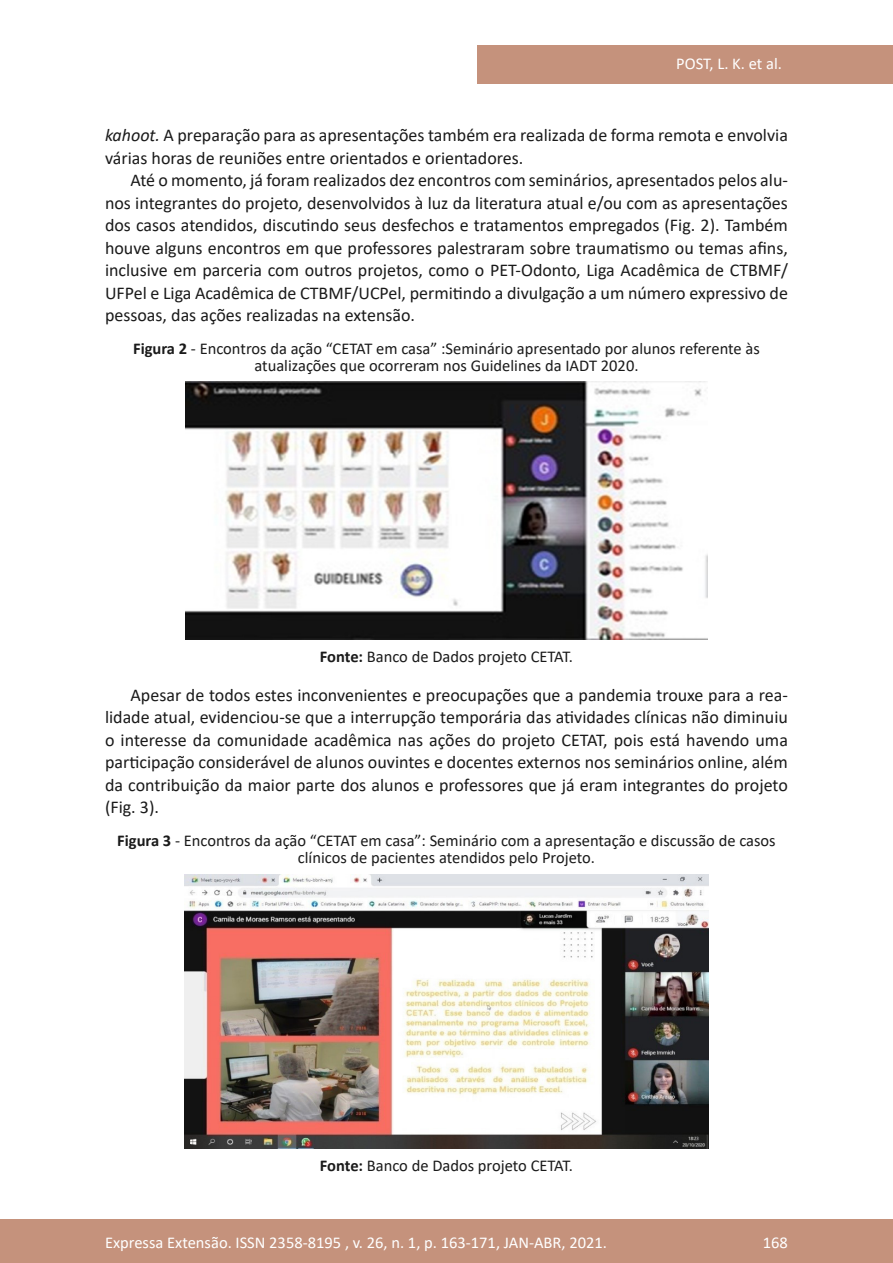
<style>
.page{position:relative;width:893px;height:1263px;background:#fff}
.page>*{position:absolute;margin:0;border:0;box-sizing:border-box;transform-origin:0 0}
.Principal_-_Texto{font:18px/22.5px "Calibri";color:#1a1a1a;text-align:justify}
.Imagens_-_Título{font:16.5px/16.5px "Calibri";color:#1a1a1a;text-align:center}
.t1{font:16.5px "Calibri";color:#fff}
.Imagens_-_Legenda{font:16.5px "Calibri";color:#1a1a1a}
.s1{font-style:italic}
.s2{font-weight:700}
</style>
<div class="page">
<div style="left:0;top:1219px;width:893px;height:44px;background:#c5927c"></div>
<div style="left:477px;top:45px;width:416px;height:39px;background:#c5927c"></div>
<img style="left:185px;top:382px;width:522px;height:258px">
<img style="left:184px;top:874px;width:525px;height:274px">
<p class="t1" style="left:676px;top:52px;width:107px">POST, L. K. et al.</p>
<p class="Principal_-_Texto" style="left:105px;top:123px;width:684px"><span class="s1">kahoot.</span> A preparação para as apresentações também era realizada de forma remota e envolvia várias horas de reuniões entre orientados e orientadores.</p>
<p class="Principal_-_Texto" style="left:105px;top:168px;width:684px;text-indent:26px">Até o momento, já foram realizados dez encontros com seminários, apresentados pelos alu&shy;nos integrantes do projeto, desenvolvidos à luz da literatura atual e/ou com as apresentações dos casos atendidos, discutindo seus desfechos e tratamentos empregados (Fig. 2). Também houve alguns encontros em que professores palestraram sobre traumatismo ou temas afins, inclusive em parceria com outros projetos, como o PET-Odonto, Liga Acadêmica de CTBMF/ UFPel e Liga Acadêmica de CTBMF/UCPel, permitindo a divulgação a um número expressivo de pessoas, das ações realizadas na extensão.</p>
<p class="Imagens_-_Título" style="left:133px;top:340px;width:628px"><span class="s2">Figura 2</span> - Encontros da ação “CETAT em casa” :Seminário apresentado por alunos referente às atualizações que ocorreram nos Guidelines da IADT 2020.</p>
<p class="Imagens_-_Legenda" style="left:320px;top:645px;width:255px"><span class="s2">Fonte:</span> Banco de Dados projeto CETAT.</p>
<p class="Principal_-_Texto" style="left:105px;top:683px;width:684px;text-indent:26px">Apesar de todos estes inconvenientes e preocupações que a pandemia trouxe para a rea&shy;lidade atual, evidenciou-se que a interrupção temporária das atividades clínicas não diminuiu o interesse da comunidade acadêmica nas ações do projeto CETAT, pois está havendo uma participação considerável de alunos ouvintes e docentes externos nos seminários online, além da contribuição da maior parte dos alunos e professores que já eram integrantes do projeto (Fig. 3).</p>
<p class="Imagens_-_Título" style="left:117px;top:832px;width:660px"><span class="s2">Figura 3</span> - Encontros da ação “CETAT em casa”: Seminário com a apresentação e discussão de casos clínicos de pacientes atendidos pelo Projeto.</p>
<p class="Imagens_-_Legenda" style="left:320px;top:1154px;width:255px"><span class="s2">Fonte:</span> Banco de Dados projeto CETAT.</p>
<p class="t1" style="left:105px;top:1230px;width:503px">Expressa Extensão. ISSN 2358-8195 , v. 26, n. 1, p. 163-171, JAN-ABR, 2021.</p>
<p class="t1" style="left:763px;top:1230px;width:27px">168</p>
</div>
